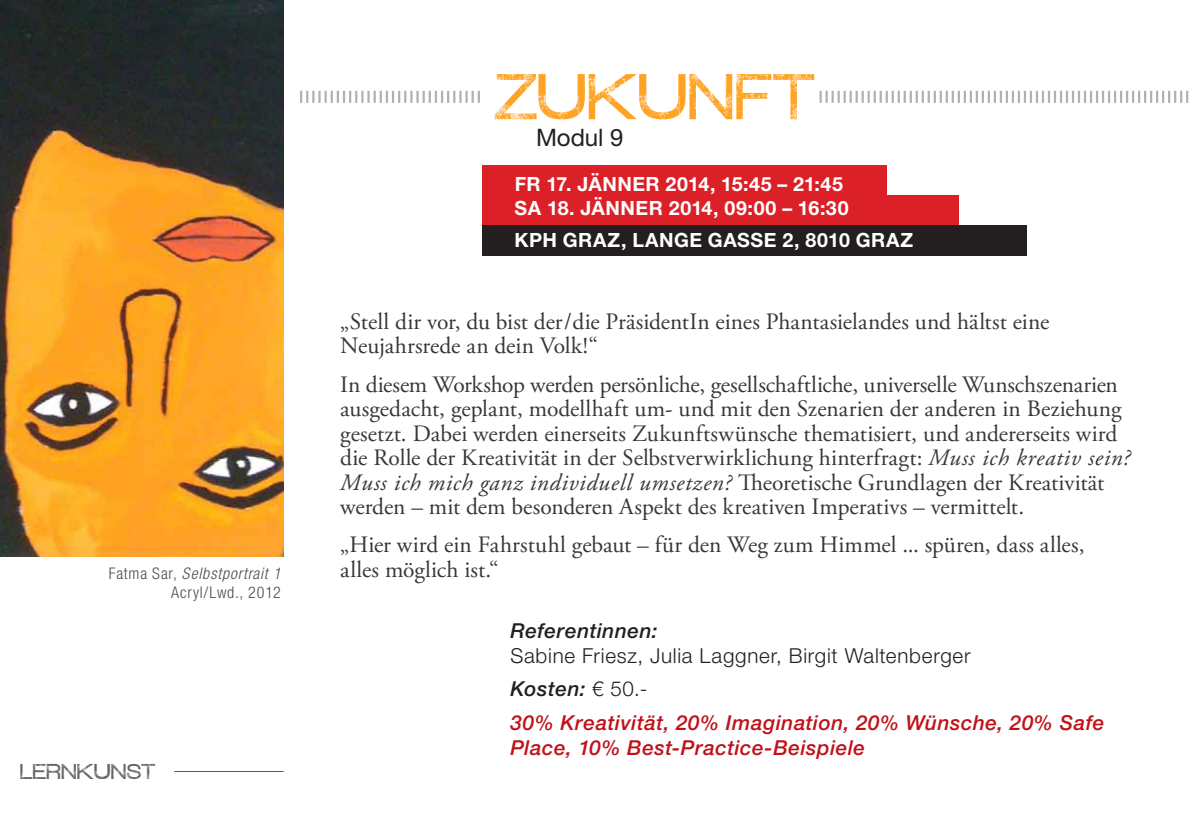
<style>
.page{position:relative;width:1191px;height:840px;background:#fff}
.page>*{position:absolute;margin:0;border:0;box-sizing:border-box;transform-origin:0 0}
.t1{font:56.4px "Redux";letter-spacing:.015em;color:#ffa324}
.t2{font:24px "Helvetica Neue LT Std";color:#231f20}
.t3{font:23.4px/24.6px "Adobe Garamond Pro";letter-spacing:-.005em;color:#231f20}
.t4{font:italic 500 20.6px/24.8px "Helvetica Neue LT Std";letter-spacing:.03em;color:#c01119}
.t5{font:300 20.6px "Helvetica Neue LT Std";letter-spacing:.035em;color:#231f20}
.t6{font:italic 500 20.6px "Helvetica Neue LT Std";letter-spacing:.03em;color:#231f20}
.t7{font:700 19.6px/24px "Helvetica Neue LT Std";letter-spacing:.025em;color:#fff}
.t8{font:18.8px "Redux";letter-spacing:.025em;color:#231f20}
.t9{font:italic 300 condensed 16px "Helvetica Neue LT Std";letter-spacing:.055em;color:#4b4c4d}
.t10{font:300 condensed 16px "Helvetica Neue LT Std";letter-spacing:.045em;color:#4b4c4d}
.s1{font-style:italic}
.s2{font-style:normal}
.s3{font-weight:300;font-style:normal}
</style>
<div class="page">
<img style="left:0;top:0;width:283px;height:556px">
<svg style="left:819px;top:91px;width:370px;height:12px"></svg>
<div style="left:482px;top:195px;width:476px;height:30px;background:#dc2027"></div>
<div style="left:482px;top:165px;width:405px;height:30px;background:#dc2027"></div>
<div style="left:482px;top:225px;width:544px;height:30px;background:#231f20"></div>
<hr style="left:174px;top:770px;width:109px;height:1px;background:#57585a">
<svg style="left:300px;top:91px;width:180px;height:12px"></svg>
<h1 class="t1" style="left:495px;top:67px;width:323px">ZUKUNFT</h1>
<p class="t2" style="left:536px;top:123px;width:89px">Modul 9</p>
<p class="t7" style="left:514px;top:171px;width:335px">FR 17. JÄNNER 2014, 15:45 – 21:45<br>SA 18. JÄNNER 2014, 09:00 – 16:30</p>
<p class="t7" style="left:514px;top:227px;width:400px">KPH GRAZ, LANGE GASSE 2, 8010 GRAZ</p>
<p class="t3" style="left:340px;top:310px;width:710px">„Stell dir vor, du bist der/die PräsidentIn eines Phantasielandes und hältst eine<br>Neujahrsrede an dein Volk!“</p>
<p class="t3" style="left:340px;top:372px;width:791px">In diesem Workshop werden persönliche, gesellschaftliche, universelle Wunschszenarien ausgedacht, geplant, modellhaft um- und mit den Szenarien der anderen in Beziehung gesetzt. Dabei werden einerseits Zukunftswünsche thematisiert, und andererseits wird die Rolle der Kreativität in der Selbstverwirklichung hinterfragt: <span class="s1">Muss ich kreativ sein?<br>Muss ich mich ganz individuell umsetzen?</span> Theoretische Grundlagen der Kreativität werden – mit dem besonderen Aspekt des kreativen Imperativs – vermittelt.</p>
<p class="t3" style="left:340px;top:533px;width:746px">„Hier wird ein Fahrstuhl gebaut – für den Weg zum Himmel ... spüren, dass alles,</p>
<p class="t9" style="left:109px;top:564px;width:173px"><span class="s2">Fatma Sar,</span> Selbstportrait 1</p>
<p class="t3" style="left:340px;top:557px;width:160px">alles möglich ist.“</p>
<p class="t10" style="left:171px;top:583px;width:111px">Acryl/Lwd., 2012</p>
<p class="t6" style="left:510px;top:618px;width:149px">Referentinnen:</p>
<p class="t5" style="left:510px;top:643px;width:462px">Sabine Friesz, Julia Laggner, Birgit Waltenberger</p>
<p class="t6" style="left:510px;top:676px;width:138px">Kosten: <span class="s3">€ 50.-</span></p>
<p class="t8" style="left:21px;top:760px;width:137px">LERNKUNST</p>
<p class="t4" style="left:510px;top:709px;width:595px">30% Kreativität, 20% Imagination, 20% Wünsche, 20% Safe<br>Place, 10% Best-Practice-Beispiele</p>
</div>
